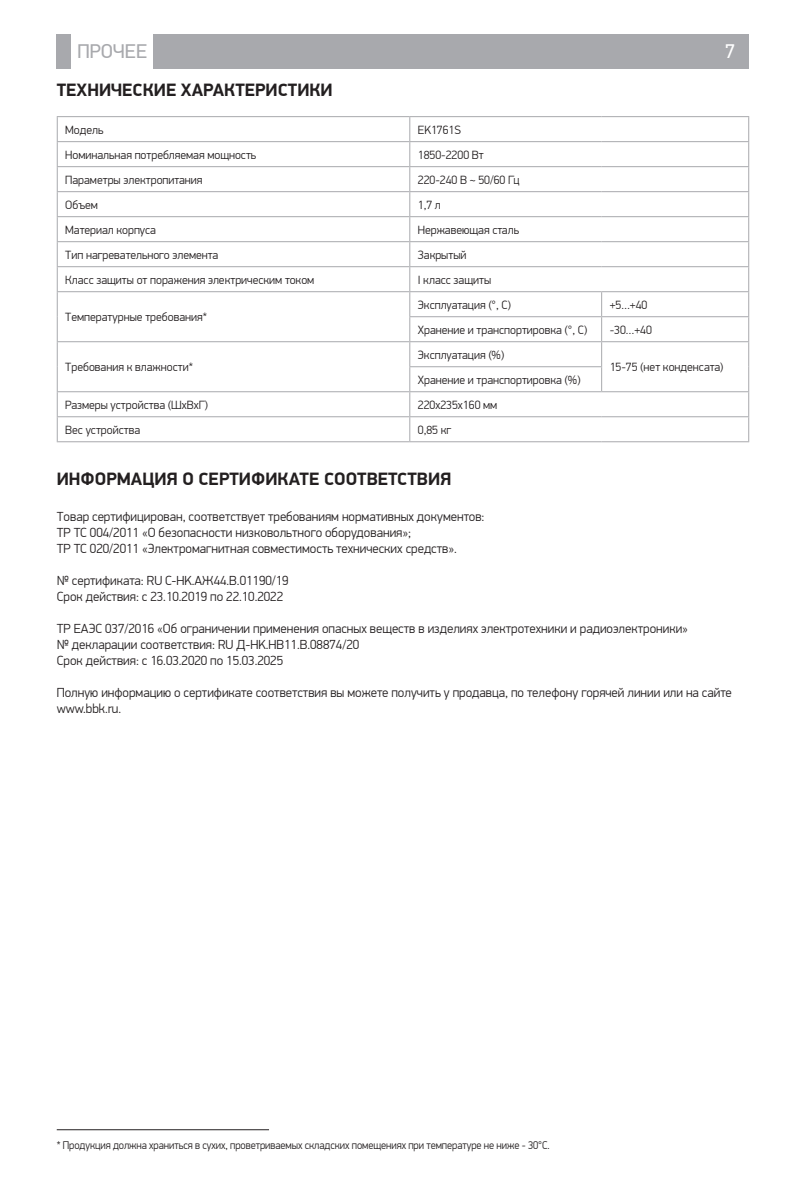
<style>
.page{position:relative;width:806px;height:1191px;background:#fff}
.page>*{position:absolute;margin:0;border:0;box-sizing:border-box;transform-origin:0 0}
.t1{font:20px "PF Din Display Pro";color:#a8a9ad}
.t2{font:20px "PF Din Display Pro";color:#fff}
.head_1{font:700 18px "PF Din Display Pro";color:#231f20}
.text{font:300 13.2px "PF Din Display Pro";color:#231f20}
.text_table_new{font:300 12px "PF Din Display Pro";color:#231f20}
.text-2{font:300 11.2px "PF Din Display Pro";letter-spacing:-.005em;color:#231f20;scale:.95 1}
</style>
<div class="page">
<div style="left:57px;top:34px;width:14px;height:34px;background:#a8a9ad"></div>
<div style="left:153px;top:34px;width:595px;height:34px;background:#a8a9ad"></div>
<hr style="left:57px;top:116px;width:352px;height:1px;background:#a8a9ad">
<hr style="left:409px;top:116px;width:192px;height:1px;background:#a8a9ad">
<hr style="left:601px;top:116px;width:147px;height:1px;background:#a8a9ad">
<hr style="left:57px;top:141px;width:352px;height:1px;background:#a8a9ad">
<hr style="left:409px;top:141px;width:192px;height:1px;background:#a8a9ad">
<hr style="left:601px;top:141px;width:147px;height:1px;background:#a8a9ad">
<hr style="left:57px;top:166px;width:352px;height:1px;background:#a8a9ad">
<hr style="left:409px;top:166px;width:192px;height:1px;background:#a8a9ad">
<hr style="left:601px;top:166px;width:147px;height:1px;background:#a8a9ad">
<hr style="left:57px;top:191px;width:352px;height:1px;background:#a8a9ad">
<hr style="left:409px;top:191px;width:192px;height:1px;background:#a8a9ad">
<hr style="left:601px;top:191px;width:147px;height:1px;background:#a8a9ad">
<hr style="left:57px;top:216px;width:352px;height:1px;background:#a8a9ad">
<hr style="left:409px;top:216px;width:192px;height:1px;background:#a8a9ad">
<hr style="left:601px;top:216px;width:147px;height:1px;background:#a8a9ad">
<hr style="left:57px;top:241px;width:352px;height:1px;background:#a8a9ad">
<hr style="left:409px;top:241px;width:192px;height:1px;background:#a8a9ad">
<hr style="left:601px;top:241px;width:147px;height:1px;background:#a8a9ad">
<hr style="left:57px;top:266px;width:352px;height:1px;background:#a8a9ad">
<hr style="left:409px;top:266px;width:192px;height:1px;background:#a8a9ad">
<hr style="left:601px;top:266px;width:147px;height:1px;background:#a8a9ad">
<hr style="left:57px;top:291px;width:352px;height:1px;background:#a8a9ad">
<hr style="left:409px;top:291px;width:192px;height:1px;background:#a8a9ad">
<hr style="left:601px;top:291px;width:147px;height:1px;background:#a8a9ad">
<hr style="left:409px;top:316px;width:192px;height:1px;background:#a8a9ad">
<hr style="left:601px;top:316px;width:147px;height:1px;background:#a8a9ad">
<hr style="left:57px;top:341px;width:352px;height:1px;background:#a8a9ad">
<hr style="left:409px;top:341px;width:192px;height:1px;background:#a8a9ad">
<svg style="left:747px;top:117px;width:1px;height:301px"></svg>
<hr style="left:601px;top:341px;width:147px;height:1px;background:#a8a9ad">
<hr style="left:409px;top:366px;width:192px;height:1px;background:#a8a9ad">
<hr style="left:57px;top:391px;width:352px;height:1px;background:#a8a9ad">
<hr style="left:409px;top:391px;width:192px;height:1px;background:#a8a9ad">
<hr style="left:601px;top:391px;width:147px;height:1px;background:#a8a9ad">
<svg style="left:57px;top:117px;width:1px;height:324px"></svg>
<hr style="left:57px;top:416px;width:352px;height:1px;background:#a8a9ad">
<hr style="left:57px;top:441px;width:352px;height:1px;background:#a8a9ad">
<svg style="left:409px;top:117px;width:1px;height:324px"></svg>
<hr style="left:409px;top:416px;width:192px;height:1px;background:#a8a9ad">
<hr style="left:601px;top:416px;width:147px;height:1px;background:#a8a9ad">
<hr style="left:409px;top:441px;width:192px;height:1px;background:#a8a9ad">
<hr style="left:601px;top:441px;width:147px;height:1px;background:#a8a9ad">
<hr style="left:57px;top:1129px;width:212px;height:1px;background:#231f20">
<h1 class="t1" style="left:77px;top:39px;width:71px">ПРОЧЕЕ</h1>
<h1 class="t2" style="left:724px;top:39px;width:11px">7</h1>
<p class="head_1" style="left:57px;top:79px;width:277px">ТЕХНИЧЕСКИЕ ХАРАКТЕРИСТИКИ</p>
<p class="text_table_new" style="left:65px;top:123px;width:40px">Модель</p>
<p class="text_table_new" style="left:417px;top:123px;width:45px">EK1761S</p>
<p class="text_table_new" style="left:65px;top:148px;width:192px">Номинальная потребляемая мощность</p>
<p class="text_table_new" style="left:417px;top:148px;width:67px">1850-2200 Вт</p>
<p class="text_table_new" style="left:65px;top:173px;width:139px">Параметры электропитания</p>
<p class="text_table_new" style="left:417px;top:173px;width:103px">220-240 В ~ 50/60 Гц</p>
<p class="text_table_new" style="left:65px;top:198px;width:34px">Объем</p>
<p class="text_table_new" style="left:417px;top:198px;width:25px">1,7 л</p>
<p class="text_table_new" style="left:65px;top:223px;width:92px">Материал корпуса</p>
<p class="text_table_new" style="left:417px;top:223px;width:103px">Нержавеющая сталь</p>
<p class="text_table_new" style="left:65px;top:248px;width:154px">Тип нагревательного элемента</p>
<p class="text_table_new" style="left:417px;top:248px;width:50px">Закрытый</p>
<p class="text_table_new" style="left:65px;top:273px;width:250px">Класс защиты от поражения электрическим током</p>
<p class="text_table_new" style="left:417px;top:273px;width:75px">I класс защиты</p>
<p class="text_table_new" style="left:65px;top:310px;width:143px">Температурные требования*</p>
<p class="text_table_new" style="left:417px;top:298px;width:95px">Эксплуатация (°, С)</p>
<p class="text_table_new" style="left:609px;top:298px;width:39px">+5…+40</p>
<p class="text_table_new" style="left:417px;top:323px;width:171px">Хранение и транспортировка (°, С)</p>
<p class="text_table_new" style="left:609px;top:323px;width:44px">-30…+40</p>
<p class="text_table_new" style="left:65px;top:360px;width:129px">Требования к влажности*</p>
<p class="text_table_new" style="left:417px;top:348px;width:88px">Эксплуатация (%)</p>
<p class="text_table_new" style="left:417px;top:373px;width:164px">Хранение и транспортировка (%)</p>
<p class="text_table_new" style="left:609px;top:360px;width:115px">15-75 (нет конденсата)</p>
<p class="text_table_new" style="left:65px;top:398px;width:144px">Размеры устройства (ШхВхГ)</p>
<p class="text_table_new" style="left:417px;top:398px;width:81px">220x235x160 мм</p>
<p class="text_table_new" style="left:65px;top:423px;width:76px">Вес устройства</p>
<p class="text_table_new" style="left:417px;top:423px;width:35px">0,85 кг</p>
<p class="head_1" style="left:57px;top:468px;width:396px">ИНФОРМАЦИЯ О СЕРТИФИКАТЕ СООТВЕТСТВИЯ</p>
<p class="text" style="left:57px;top:508px;width:429px">Товар сертифицирован, соответствует требованиям нормативных документов:</p>
<p class="text" style="left:57px;top:524px;width:355px">ТР ТС 004/2011 «О безопасности низковольтного оборудования»;</p>
<p class="text" style="left:57px;top:540px;width:401px">ТР ТС 020/2011 «Электромагнитная совместимость технических средств».</p>
<p class="text" style="left:57px;top:572px;width:233px">№ сертификата: RU C-HK.АЖ44.В.01190/19</p>
<p class="text" style="left:57px;top:588px;width:228px">Срок действия: с 23.10.2019 по 22.10.2022</p>
<p class="text" style="left:57px;top:620px;width:632px">ТР ЕАЭС 037/2016 «Об ограничении применения опасных веществ в изделиях электротехники и радиоэлектроники»</p>
<p class="text" style="left:57px;top:636px;width:304px">№ декларации соответствия: RU Д-HK.НВ11.В.08874/20</p>
<p class="text" style="left:57px;top:652px;width:228px">Срок действия: с 16.03.2020 по 15.03.2025</p>
<p class="text" style="left:57px;top:684px;width:676px">Полную информацию о сертификате соответствия вы можете получить у продавца, по телефону горячей линии или на сайте</p>
<p class="text" style="left:57px;top:700px;width:66px">www.bbk.ru.</p>
<p class="text-2" style="left:57px;top:1138px;width:520px">* Продукция должна храниться в сухих, проветриваемых складских помещениях при температуре не ниже - 30°С.</p>
</div>
